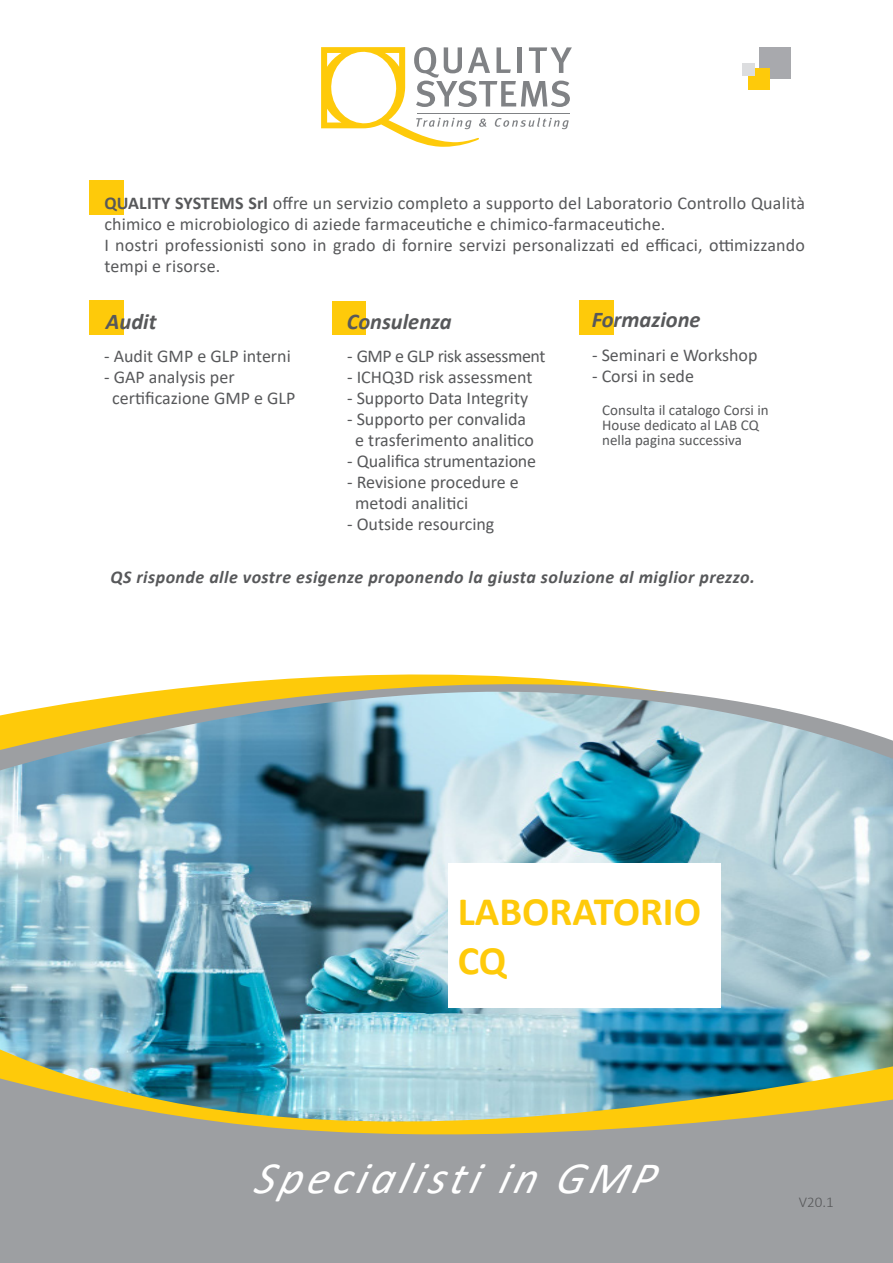
<style>
.page{position:relative;width:893px;height:1263px;background:#fff}
.page>*{position:absolute;margin:0;border:0;box-sizing:border-box;transform-origin:0 0}
.t1{font:italic 45px "Calibri";color:#fff}
.t2{font:700 40.5px "Calibri";color:#feca0a}
.t3{font:italic 700 22.5px "Calibri";color:#57585a}
.t4{font:18px/21px "Calibri";color:#57585a}
.t5{font:italic 700 18px "Calibri";letter-spacing:.025em;color:#57585a}
.t6{font:18px "Calibri";letter-spacing:-.025em;color:#57585a}
.t7{font:15px "Calibri";color:#57585a}
.t8{font:300 15px "Calibri";color:#57585a}
.s1{font-weight:700}
</style>
<div class="page">
<img style="left:0;top:808px;width:893px;height:164px">
<img style="left:0;top:972px;width:893px;height:91px">
<svg style="left:0;top:1063px;width:893px;height:200px;background:#9ca598"></svg>
<svg style="left:321px;top:47px;width:251px;height:100px"></svg>
<div style="left:759px;top:47px;width:32px;height:32px;background:#a8a9ad"></div>
<div style="left:749px;top:69px;width:21px;height:21px;background:#feca0a"></div>
<div style="left:742px;top:63px;width:13px;height:13px;background:#dcdddf"></div>
<div style="left:89px;top:181px;width:35px;height:34px;background:#feca0a"></div>
<div style="left:449px;top:863px;width:272px;height:145px;background:#fff"></div>
<img style="left:0;top:674px;width:893px;height:134px">
<div style="left:579px;top:300px;width:35px;height:34px;background:#feca0a"></div>
<div style="left:332px;top:301px;width:34px;height:34px;background:#feca0a"></div>
<div style="left:89px;top:300px;width:34px;height:34px;background:#feca0a"></div>
<p class="t4" style="left:104px;top:192px;width:702px"><span class="s1">QUALITY SYSTEMS Srl</span> offre un servizio completo a supporto del Laboratorio Controllo Qualità chimico e microbiologico di aziede farmaceutiche e chimico-farmaceutiche.</p>
<p class="t4" style="left:104px;top:234px;width:702px">I nostri professionisti sono in grado di fornire servizi personalizzati ed efficaci, ottimizzando tempi e risorse.</p>
<p class="t3" style="left:106px;top:305px;width:52px">Audit</p>
<p class="t4" style="left:104px;top:345px;width:188px">- Audit GMP e GLP interni</p>
<p class="t4" style="left:104px;top:366px;width:132px">- GAP analysis per</p>
<p class="t4" style="left:112px;top:387px;width:185px">certificazione GMP e GLP</p>
<p class="t3" style="left:347px;top:306px;width:107px">Consulenza</p>
<p class="t6" style="left:347px;top:343px;width:200px">- GMP e GLP risk assessment</p>
<p class="t4" style="left:347px;top:366px;width:187px">- ICHQ3D risk assessment</p>
<p class="t4" style="left:347px;top:387px;width:183px">- Supporto Data Integrity</p>
<p class="t4" style="left:347px;top:408px;width:181px">- Supporto per convalida</p>
<p class="t4" style="left:355px;top:429px;width:180px">e trasferimento analitico</p>
<p class="t4" style="left:347px;top:450px;width:191px">- Qualifica strumentazione</p>
<p class="t4" style="left:347px;top:471px;width:173px">- Revisione procedure e</p>
<p class="t4" style="left:355px;top:492px;width:114px">metodi analitici</p>
<p class="t4" style="left:347px;top:513px;width:149px">- Outside resourcing</p>
<p class="t3" style="left:592px;top:304px;width:110px">Formazione</p>
<p class="t4" style="left:592px;top:344px;width:167px">- Seminari e Workshop</p>
<p class="t4" style="left:592px;top:365px;width:103px">- Corsi in sede</p>
<p class="t7" style="left:602px;top:400px;width:168px">Consulta il catalogo Corsi in</p>
<p class="t7" style="left:602px;top:415px;width:158px">House dedicato al LAB CQ</p>
<p class="t7" style="left:602px;top:430px;width:141px">nella pagina successiva</p>
<p class="t5" style="left:111px;top:565px;width:646px">QS risponde alle vostre esigenze proponendo la giusta soluzione al miglior prezzo.</p>
<p class="t2" style="left:458px;top:883px;width:245px">LABORATORIO</p>
<p class="t2" style="left:458px;top:932px;width:50px">CQ</p>
<p class="t1" style="left:253px;top:1146px;width:417px">Specialisti in GMP</p>
<p class="t8" style="left:799px;top:1192px;width:36px">V20.1</p>
</div>
